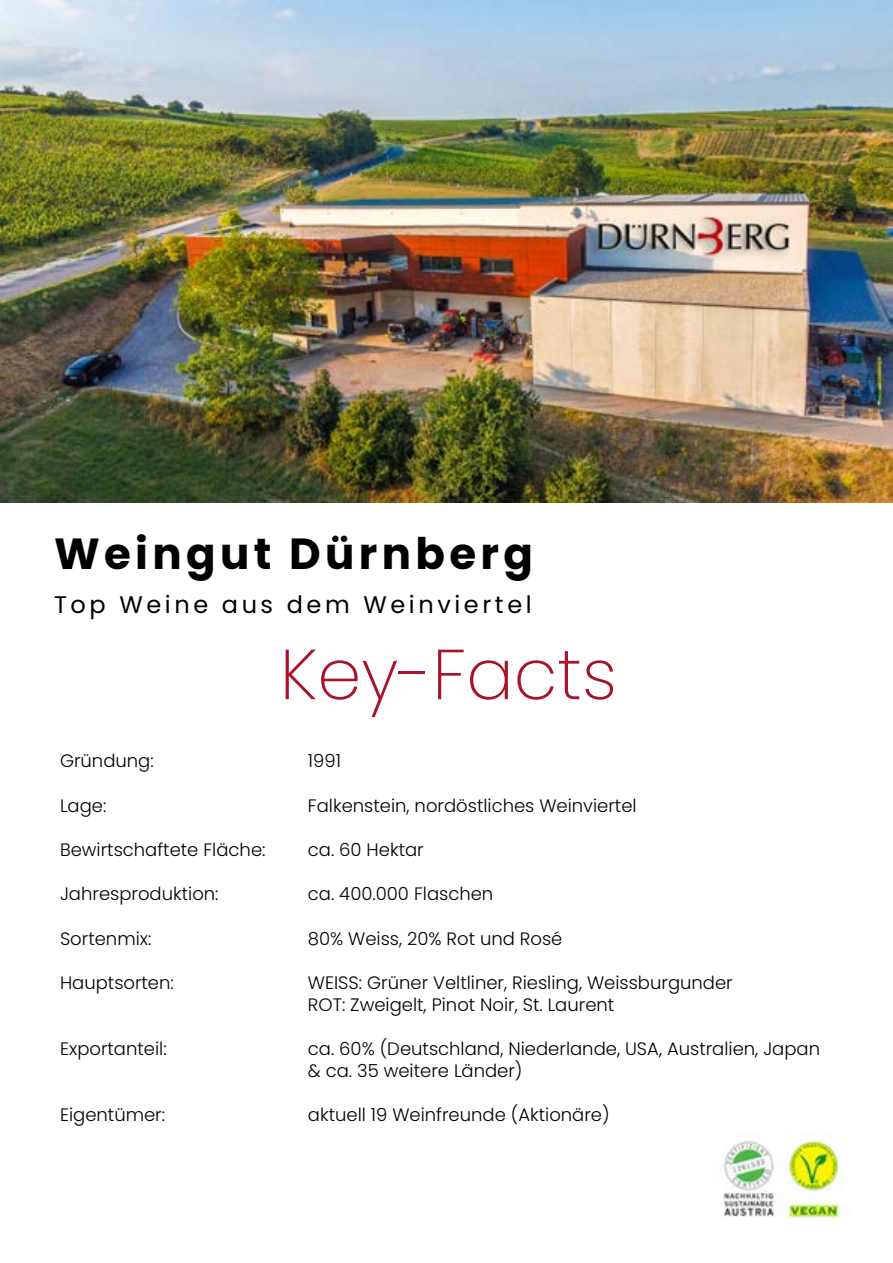
<style>
.page{position:relative;width:893px;height:1263px;background:#fff}
.page>*{position:absolute;margin:0;border:0;box-sizing:border-box;transform-origin:0 0}
.t1{font:200 70.5px "Poppins";color:#a9132a}
.t2{font:700 43.5px "Poppins";letter-spacing:.1em;color:#000}
.t3{font:24px "Poppins";letter-spacing:.15em;color:#000}
.t4{font:300 18px/21.6px "Poppins";color:#000}
</style>
<div class="page">
<img style="left:0;top:0;width:893px;height:502px">
<img style="left:723px;top:1132px;width:126px;height:90px">
<h2 class="t2" style="left:54px;top:529px;width:481px">Weingut Dürnberg</h2>
<h3 class="t3" style="left:54px;top:590px;width:479px">Top Weine aus dem Weinviertel</h3>
<h1 class="t1" style="left:280px;top:633px;width:339px">Key-Facts</h1>
<p class="t4" style="left:60px;top:750px;width:95px">Gründung:</p>
<p class="t4" style="left:308px;top:750px;width:35px">1991</p>
<p class="t4" style="left:60px;top:794px;width:48px">Lage:</p>
<p class="t4" style="left:308px;top:794px;width:330px">Falkenstein, nordöstliches Weinviertel</p>
<p class="t4" style="left:60px;top:839px;width:207px">Bewirtschaftete Fläche:</p>
<p class="t4" style="left:308px;top:839px;width:117px">ca. 60 Hektar</p>
<p class="t4" style="left:60px;top:883px;width:160px">Jahresproduktion:</p>
<p class="t4" style="left:308px;top:883px;width:187px">ca. 400.000 Flaschen</p>
<p class="t4" style="left:60px;top:928px;width:93px">Sortenmix:</p>
<p class="t4" style="left:308px;top:928px;width:256px">80% Weiss, 20% Rot und Rosé</p>
<p class="t4" style="left:60px;top:972px;width:115px">Hauptsorten:</p>
<p class="t4" style="left:308px;top:972px;width:426px">WEISS: Grüner Veltliner, Riesling, Weissburgunder<br>ROT: Zweigelt, Pinot Noir, St. Laurent</p>
<p class="t4" style="left:60px;top:1038px;width:108px">Exportanteil:</p>
<p class="t4" style="left:308px;top:1038px;width:514px">ca. 60% (Deutschland, Niederlande, USA, Australien, Japan &amp; ca. 35 weitere Länder)</p>
<p class="t4" style="left:60px;top:1104px;width:107px">Eigentümer:</p>
<p class="t4" style="left:308px;top:1104px;width:303px">aktuell 19 Weinfreunde (Aktionäre)</p>
</div>
